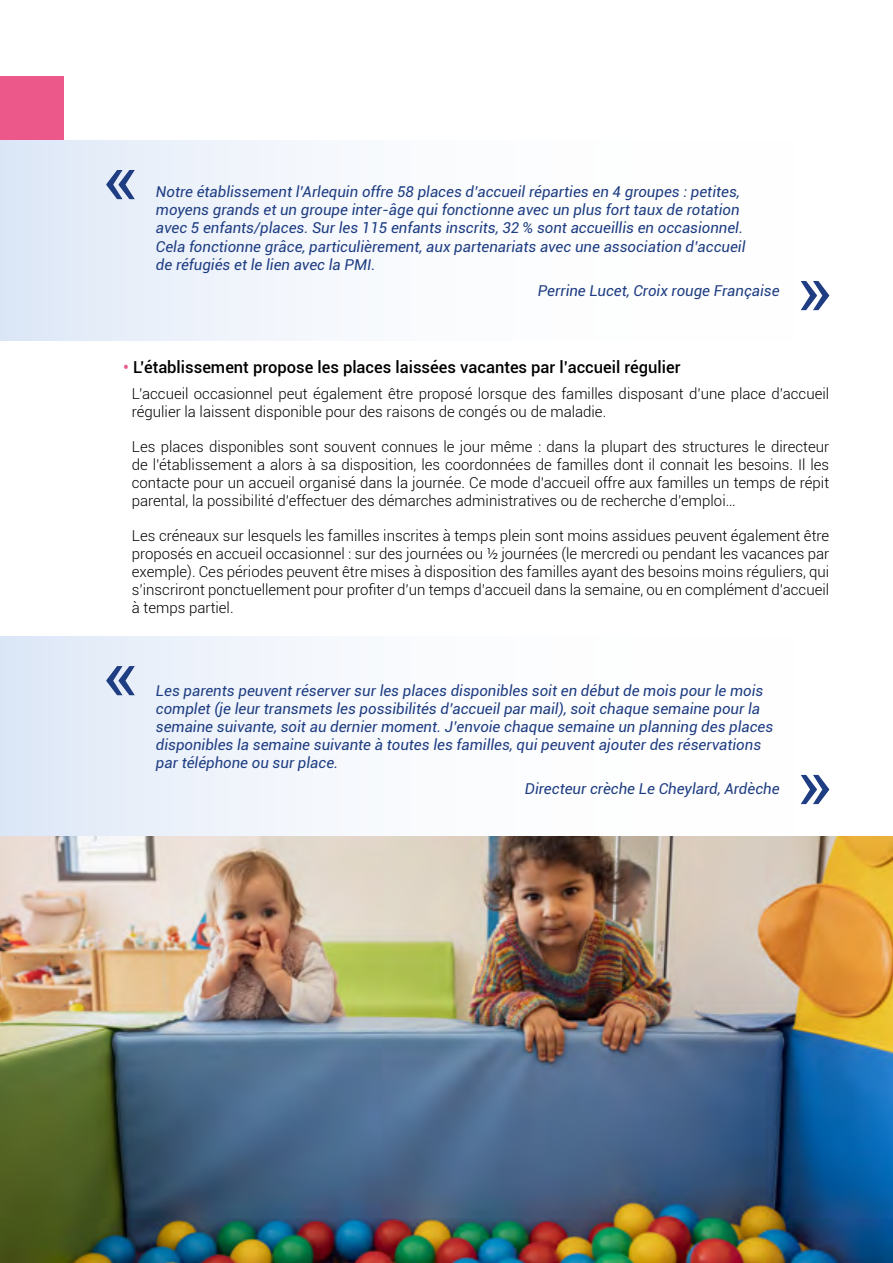
<style>
.page{position:relative;width:893px;height:1263px;background:#fff}
.page>*{position:absolute;margin:0;border:0;box-sizing:border-box;transform-origin:0 0}
.t1{font:500 16.5px "Roboto";color:#000}
.t2{font:300 15px/18px "Roboto";color:#000;text-align:justify}
.t3{font:italic 15px/18px "Roboto";color:#1e3d82}
.s1{color:#eb5889}
</style>
<div class="page">
<div style="left:0;top:140px;width:893px;height:201px;background:linear-gradient(to right,#e5edf9,#fff)"></div>
<div style="left:0;top:636px;width:893px;height:201px;background:linear-gradient(to right,#e5edf9,#fff)"></div>
<svg style="left:106px;top:170px;width:29px;height:29px"></svg>
<svg style="left:801px;top:281px;width:28px;height:29px"></svg>
<svg style="left:106px;top:666px;width:29px;height:29px"></svg>
<svg style="left:801px;top:775px;width:28px;height:29px"></svg>
<img style="left:0;top:836px;width:893px;height:427px">
<div style="left:0;top:76px;width:64px;height:64px;background:#eb5889"></div>
<p class="t3" style="left:156px;top:183px;width:591px">Notre établissement l’Arlequin offre 58 places d’accueil réparties en 4 groupes : petites, moyens grands et un groupe inter-âge qui fonctionne avec un plus fort taux de rotation avec 5 enfants/places. Sur les 115 enfants inscrits, 32 % sont accueillis en occasionnel.<br>Cela fonctionne grâce, particulièrement, aux partenariats avec une association d’accueil de réfugiés et le lien avec la PMI.</p>
<p class="t3" style="left:538px;top:281px;width:243px">Perrine Lucet, Croix rouge Française</p>
<p class="t1" style="left:123px;top:355px;width:559px"><span class="s1">•</span> L’établissement propose les places laissées vacantes par l’accueil régulier</p>
<p class="t2" style="left:132px;top:384px;width:699px">L’accueil occasionnel peut également être proposé lorsque des familles disposant d’une place d’accueil régulier la laissent disponible pour des raisons de congés ou de maladie.</p>
<p class="t2" style="left:132px;top:437px;width:699px">Les places disponibles sont souvent connues le jour même : dans la plupart des structures le directeur de l’établissement a alors à sa disposition, les coordonnées de familles dont il connait les besoins. Il les contacte pour un accueil organisé dans la journée. Ce mode d’accueil offre aux familles un temps de répit parental, la possibilité d’effectuer des démarches administratives ou de recherche d’emploi…</p>
<p class="t2" style="left:132px;top:526px;width:699px">Les créneaux sur lesquels les familles inscrites à temps plein sont moins assidues peuvent également être proposés en accueil occasionnel : sur des journées ou ½ journées (le mercredi ou pendant les vacances par exemple). Ces périodes peuvent être mises à disposition des familles ayant des besoins moins réguliers, qui s’inscriront ponctuellement pour profiter d’un temps d’accueil dans la semaine, ou en complément d’accueil à temps partiel.</p>
<p class="t3" style="left:156px;top:681px;width:619px">Les parents peuvent réserver sur les places disponibles soit en début de mois pour le mois complet (je leur transmets les possibilités d’accueil par mail), soit chaque semaine pour la semaine suivante, soit au dernier moment. J’envoie chaque semaine un planning des places disponibles la semaine suivante à toutes les familles, qui peuvent ajouter des réservations par téléphone ou sur place.</p>
<p class="t3" style="left:525px;top:779px;width:256px">Directeur crèche Le Cheylard, Ardèche</p>
</div>
